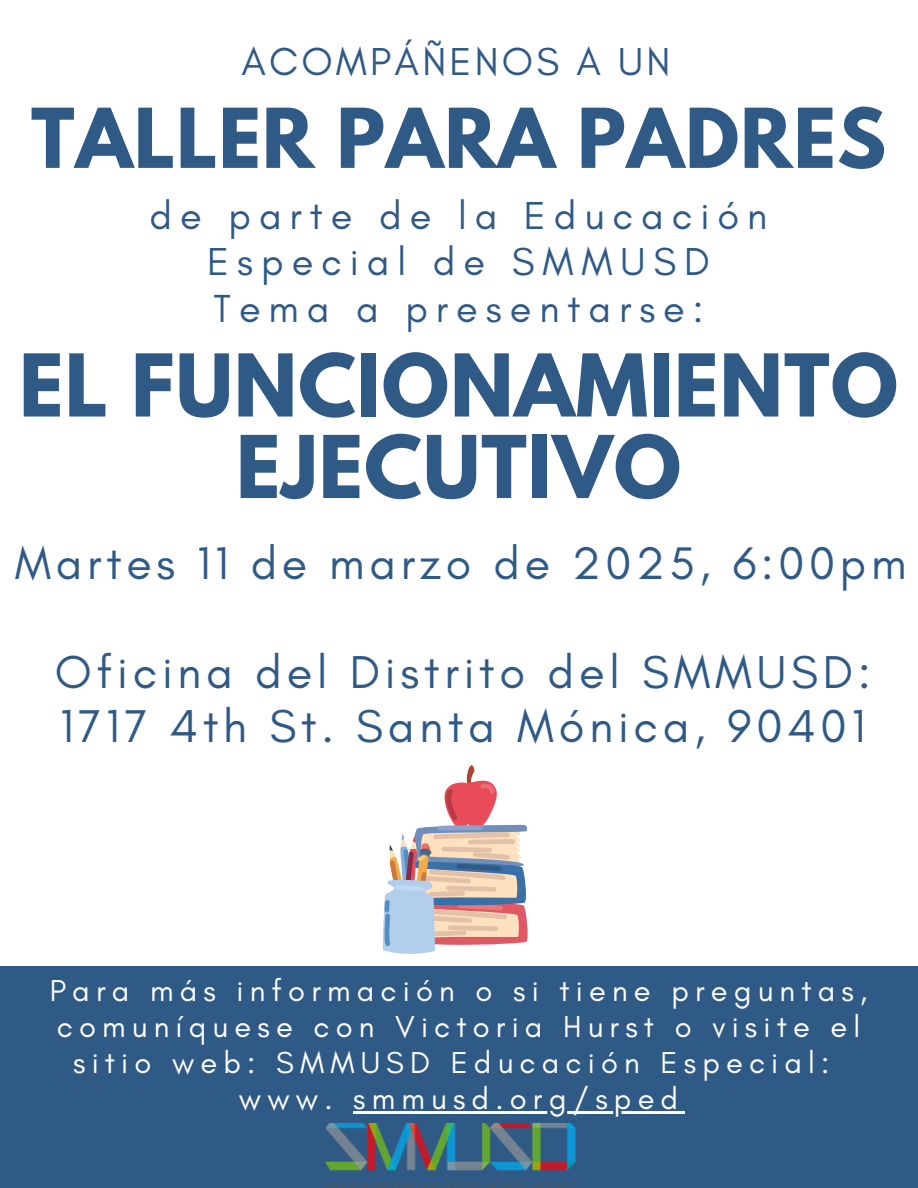
<style>
.page{position:relative;width:918px;height:1188px;background:#fff}
.page>*{position:absolute;margin:0;border:0;box-sizing:border-box;transform-origin:0 0}
.t1{font:700 76.65px/81.4px "League Spartan";letter-spacing:.015em;color:#305a86;text-align:center}
.t2{font:700 73.05px "League Spartan";letter-spacing:.015em;color:#305a86}
.t3{font:46.95px/54px "Glacial Indifference";letter-spacing:.1em;color:#305a86}
.t4{font:46.5px "Glacial Indifference";letter-spacing:.1em;color:#305a86}
.t5{font:39.75px/46.2px "Glacial Indifference";letter-spacing:.2em;color:#305a86;text-align:center}
.t6{font:39.75px "Glacial Indifference";letter-spacing:.08em;color:#305a86}
.t7{font:30.9px/36px "Glacial Indifference";letter-spacing:.2em;color:#fff;text-align:center}
</style>
<div class="page">
<div style="left:0;top:967px;width:918px;height:221px;background:#305a86"></div>
<svg style="left:382px;top:765px;width:146px;height:189px"></svg>
<hr style="left:353px;top:1111px;width:331px;height:2px;background:#fff">
<img style="left:325px;top:1123px;width:250px;height:64px">
<h1 class="t6" style="left:241px;top:38px;width:430px">ACOMPÁÑENOS A UN</h1>
<h3 class="t2" style="left:31px;top:102px;width:857px">TALLER PARA PADRES</h3>
<h4 class="t5" style="left:150px;top:192px;width:619px">de parte de la Educación<br>Especial de SMMUSD<br>Tema a presentarse:</h4>
<p class="t1" style="left:19px;top:355px;width:880px">EL FUNCIONAMIENTO<br>EJECUTIVO</p>
<p class="t4" style="left:15px;top:535px;width:893px">Martes 11 de marzo de 2025, 6:00pm</p>
<p class="t3" style="left:55px;top:645px;width:817px">Oficina del Distrito del SMMUSD:<br>1717 4th St. Santa Mónica, 90401</p>
<h1 class="t7" style="left:50px;top:972px;width:819px">Para más información o si tiene preguntas, comuníquese con Victoria Hurst o visite el sitio web: SMMUSD Educación Especial:</h1>
<h2 class="t7" style="left:239px;top:1080px;width:95px">www.</h2>
<h2 class="t7" style="left:353px;top:1080px;width:326px">smmusd.org/sped</h2>
</div>
